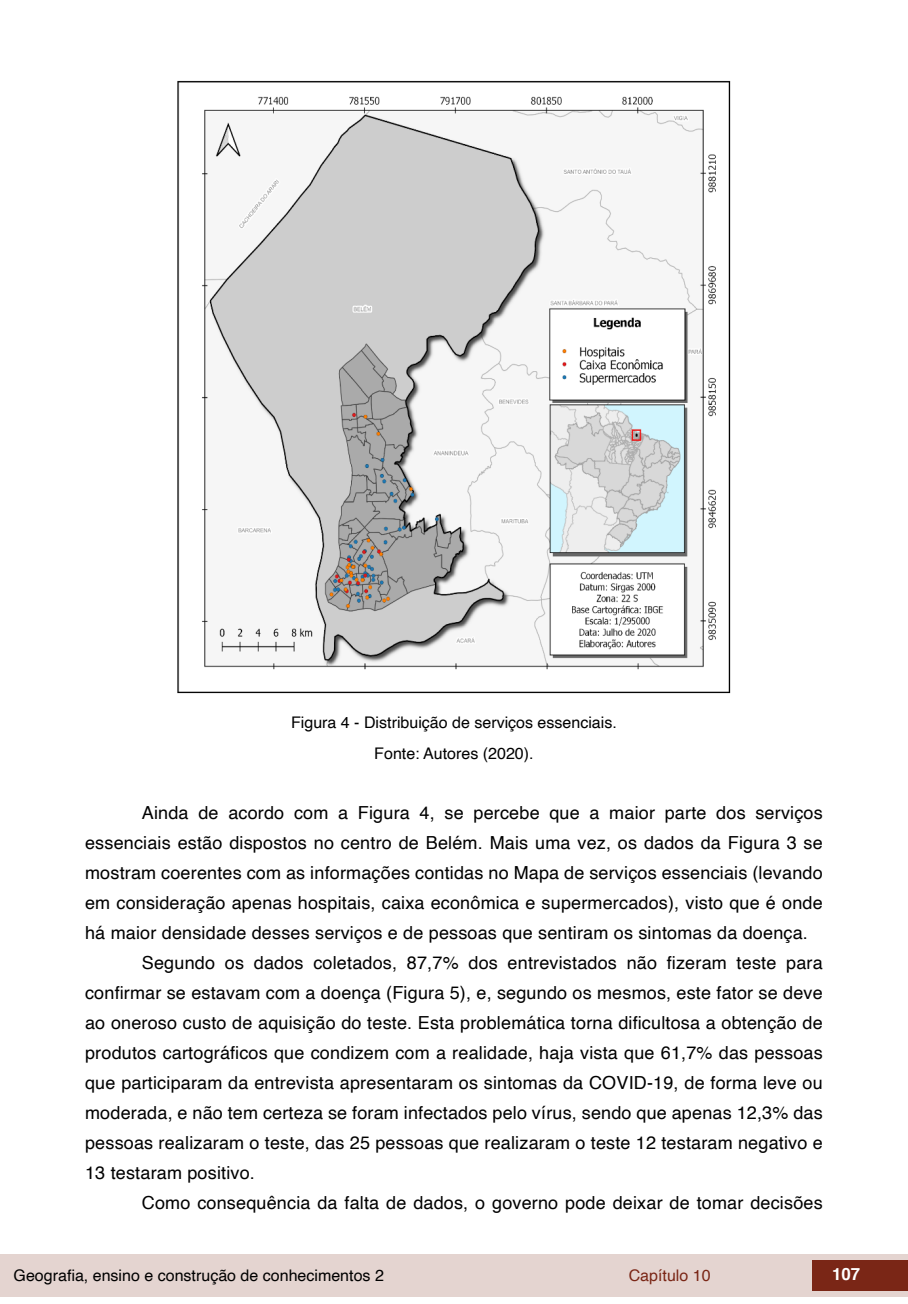
<style>
.page{position:relative;width:908px;height:1304px;background:#fff}
.page>*{position:absolute;margin:0;border:0;box-sizing:border-box;transform-origin:0 0}
.t1{font:18px "Helvetica";letter-spacing:.01em;color:#000}
.t2{font:700 16.8px "Helvetica";color:#fff}
.t3{font:16px/30.6px "Helvetica";color:#000;text-align:center}
.t4{font:16px "Helvetica";color:#7a2616}
</style>
<div class="page">
<div style="left:0;top:1254px;width:906px;height:43px;background:#e4d4d0"></div>
<div style="left:812px;top:1261px;width:95px;height:30px;background:#7a2616"></div>
<img style="left:177px;top:80px;width:554px;height:614px">
<p class="t3" style="left:291px;top:708px;width:327px">Figura 4 - Distribuição de serviços essenciais.<br>Fonte: Autores (2020).</p>
<p class="t1" style="left:142px;top:799px;width:682px">Ainda de acordo com a Figura 4, se percebe que a maior parte dos serviços</p>
<p class="t1" style="left:85px;top:829px;width:738px">essenciais estão dispostos no centro de Belém. Mais uma vez, os dados da Figura 3 se</p>
<p class="t1" style="left:85px;top:859px;width:738px">mostram coerentes com as informações contidas no Mapa de serviços essenciais (levando</p>
<p class="t1" style="left:85px;top:889px;width:738px">em consideração apenas hospitais, caixa econômica e supermercados), visto que é onde</p>
<p class="t1" style="left:85px;top:919px;width:724px">há maior densidade desses serviços e de pessoas que sentiram os sintomas da doença.</p>
<p class="t1" style="left:142px;top:949px;width:682px">Segundo os dados coletados, 87,7% dos entrevistados não fizeram teste para</p>
<p class="t1" style="left:85px;top:979px;width:738px">confirmar se estavam com a doença (Figura 5), e, segundo os mesmos, este fator se deve</p>
<p class="t1" style="left:85px;top:1009px;width:738px">ao oneroso custo de aquisição do teste. Esta problemática torna dificultosa a obtenção de</p>
<p class="t1" style="left:85px;top:1039px;width:738px">produtos cartográficos que condizem com a realidade, haja vista que 61,7% das pessoas</p>
<p class="t1" style="left:85px;top:1069px;width:738px">que participaram da entrevista apresentaram os sintomas da COVID-19, de forma leve ou</p>
<p class="t1" style="left:85px;top:1099px;width:738px">moderada, e não tem certeza se foram infectados pelo vírus, sendo que apenas 12,3% das</p>
<p class="t1" style="left:85px;top:1129px;width:738px">pessoas realizaram o teste, das 25 pessoas que realizaram o teste 12 testaram negativo e</p>
<p class="t1" style="left:85px;top:1159px;width:171px">13 testaram positivo.</p>
<p class="t1" style="left:142px;top:1189px;width:682px">Como consequência da falta de dados, o governo pode deixar de tomar decisões</p>
<p class="t3" style="left:14px;top:1260px;width:371px">Geografia, ensino e construção de conhecimentos 2</p>
<p class="t4" style="left:628px;top:1263px;width:83px">Capítulo 10</p>
<p class="t2" style="left:831px;top:1261px;width:30px">107</p>
</div>
